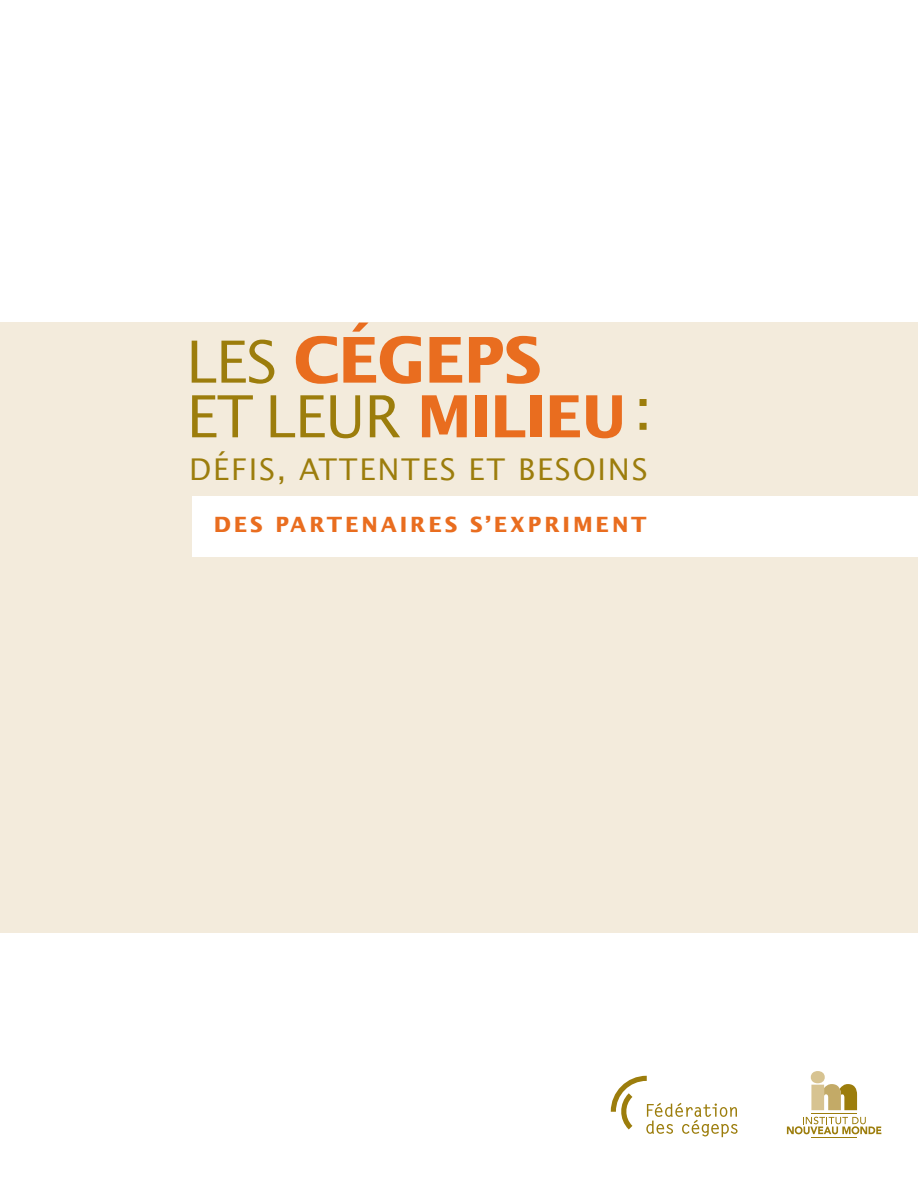
<style>
.page{position:relative;width:918px;height:1188px;background:#fff}
.page>*{position:absolute;margin:0;border:0;box-sizing:border-box;transform-origin:0 0}
.t1{font:700 63.15px "Lucida Sans";letter-spacing:-.02em;color:#e96d1f}
.t2{font:58.05px "Lucida Sans";letter-spacing:-.02em;color:#9c7d0c}
.t3{font:29.85px "Lucida Sans";letter-spacing:.055em;color:#9c7d0c}
.t4{font:700 21px "Lucida Sans";letter-spacing:.135em;color:#e96d1f}
.s1{font-weight:400;font-size:58.05px;color:#9c7d0c}
.s2{font-weight:700;color:#e96d1f}
</style>
<div class="page">
<div style="left:0;top:322px;width:918px;height:611px;background:#f3ebdc"></div>
<div style="left:192px;top:496px;width:726px;height:60px;background:#fff"></div>
<svg style="left:811px;top:1071px;width:46px;height:39px"></svg>
<hr style="left:811px;top:1113px;width:46px;height:1px;background:#9c7d0c">
<hr style="left:811px;top:1137px;width:46px;height:1px;background:#9c7d0c">
<svg style="left:787px;top:1117px;width:94px;height:17px"></svg>
<svg style="left:611px;top:1076px;width:127px;height:61px"></svg>
<h1 class="t1" style="left:186px;top:330px;width:357px"><span class="s1">LES</span> CÉGEPS</h1>
<h2 class="t2" style="left:187px;top:389px;width:467px">ET LEUR <span class="s2">MILIEU</span> :</h2>
<h3 class="t3" style="left:189px;top:455px;width:460px">DÉFIS, ATTENTES ET BESOINS</h3>
<p class="t4" style="left:214px;top:514px;width:434px">DES PARTENAIRES S’EXPRIMENT</p>
</div>
